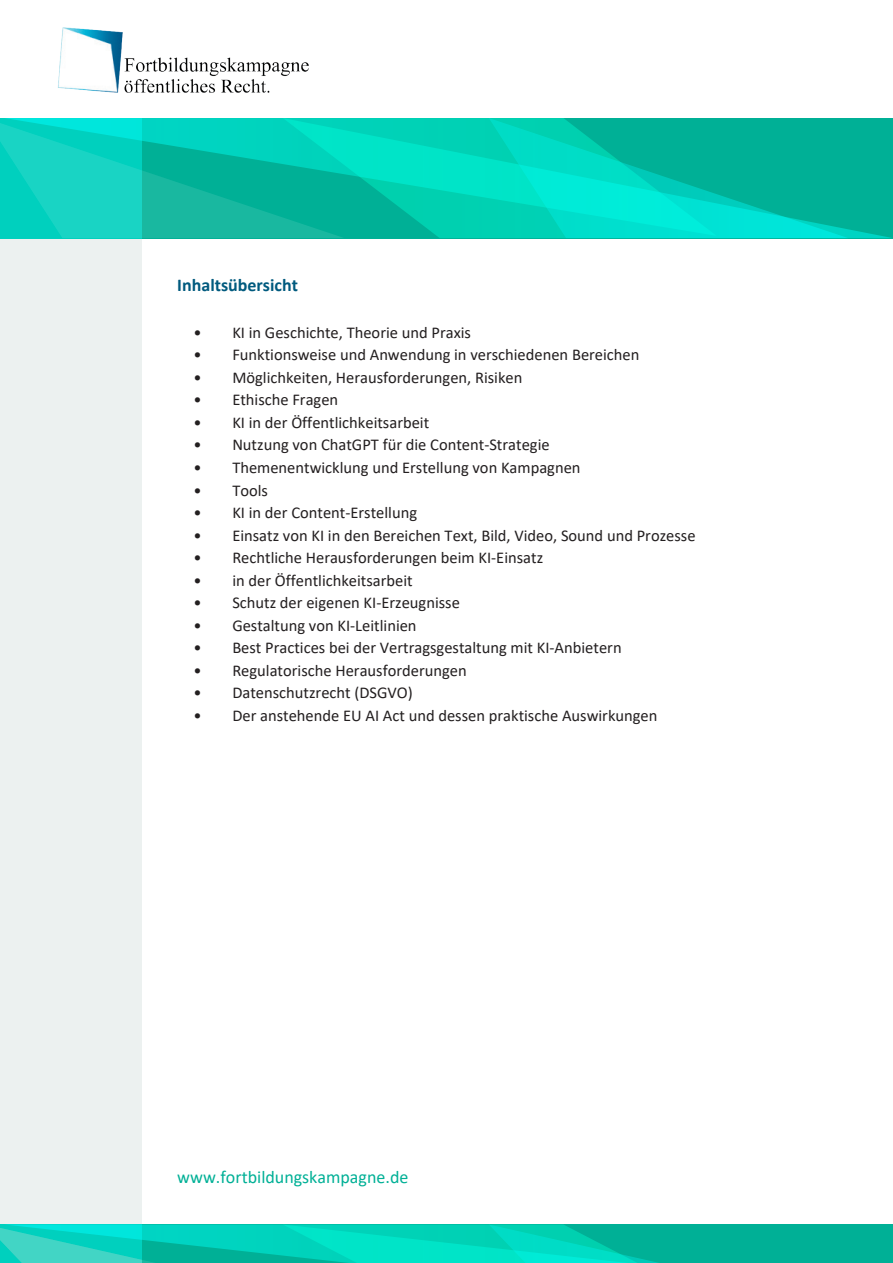
<style>
.page{position:relative;width:893px;height:1263px;background:#fff}
.page>*{position:absolute;margin:0;border:0;box-sizing:border-box;transform-origin:0 0}
.t1{font:18px "Calibri";color:#00b096}
.t2{font:700 18px "Calibri";color:#005a7e}
.t3{font:16.5px "Calibri";color:#231f20}
</style>
<div class="page">
<svg style="left:142px;top:1224px;width:751px;height:39px;background:#00c5ac"></svg>
<div style="left:0;top:118px;width:142px;height:1145px;background:#ecf1f0"></div>
<svg style="left:345px;top:118px;width:548px;height:120px;background:#00c9ad"></svg>
<svg style="left:489px;top:118px;width:359px;height:120px;background:#00c9b1"></svg>
<svg style="left:0;top:118px;width:345px;height:120px;background:#0ac7b3"></svg>
<img style="left:58px;top:27px;width:251px;height:66px">
<p class="t2" style="left:177px;top:273px;width:122px">Inhaltsübersicht</p>
<p class="t3" style="left:194px;top:322px;width:279px">• KI in Geschichte, Theorie und Praxis</p>
<p class="t3" style="left:194px;top:345px;width:447px">• Funktionsweise und Anwendung in verschiedenen Bereichen</p>
<p class="t3" style="left:194px;top:367px;width:330px">• Möglichkeiten, Herausforderungen, Risiken</p>
<p class="t3" style="left:194px;top:390px;width:146px">• Ethische Fragen</p>
<p class="t3" style="left:194px;top:412px;width:237px">• KI in der Öffentlichkeitsarbeit</p>
<p class="t3" style="left:194px;top:435px;width:358px">• Nutzung von ChatGPT für die Content-Strategie</p>
<p class="t3" style="left:194px;top:457px;width:388px">• Themenentwicklung und Erstellung von Kampagnen</p>
<p class="t3" style="left:194px;top:480px;width:76px">• Tools</p>
<p class="t3" style="left:194px;top:502px;width:225px">• KI in der Content-Erstellung</p>
<p class="t3" style="left:194px;top:525px;width:503px">• Einsatz von KI in den Bereichen Text, Bild, Video, Sound und Prozesse</p>
<p class="t3" style="left:194px;top:547px;width:351px">• Rechtliche Herausforderungen beim KI-Einsatz</p>
<p class="t3" style="left:194px;top:570px;width:221px">• in der Öffentlichkeitsarbeit</p>
<p class="t3" style="left:194px;top:592px;width:268px">• Schutz der eigenen KI-Erzeugnisse</p>
<p class="t3" style="left:194px;top:615px;width:224px">• Gestaltung von KI-Leitlinien</p>
<p class="t3" style="left:194px;top:637px;width:429px">• Best Practices bei der Vertragsgestaltung mit KI-Anbietern</p>
<p class="t3" style="left:194px;top:660px;width:275px">• Regulatorische Herausforderungen</p>
<p class="t3" style="left:194px;top:682px;width:221px">• Datenschutzrecht (DSGVO)</p>
<p class="t3" style="left:194px;top:705px;width:465px">• Der anstehende EU AI Act und dessen praktische Auswirkungen</p>
<p class="t1" style="left:177px;top:1164px;width:233px">www.fortbildungskampagne.de</p>
</div>
